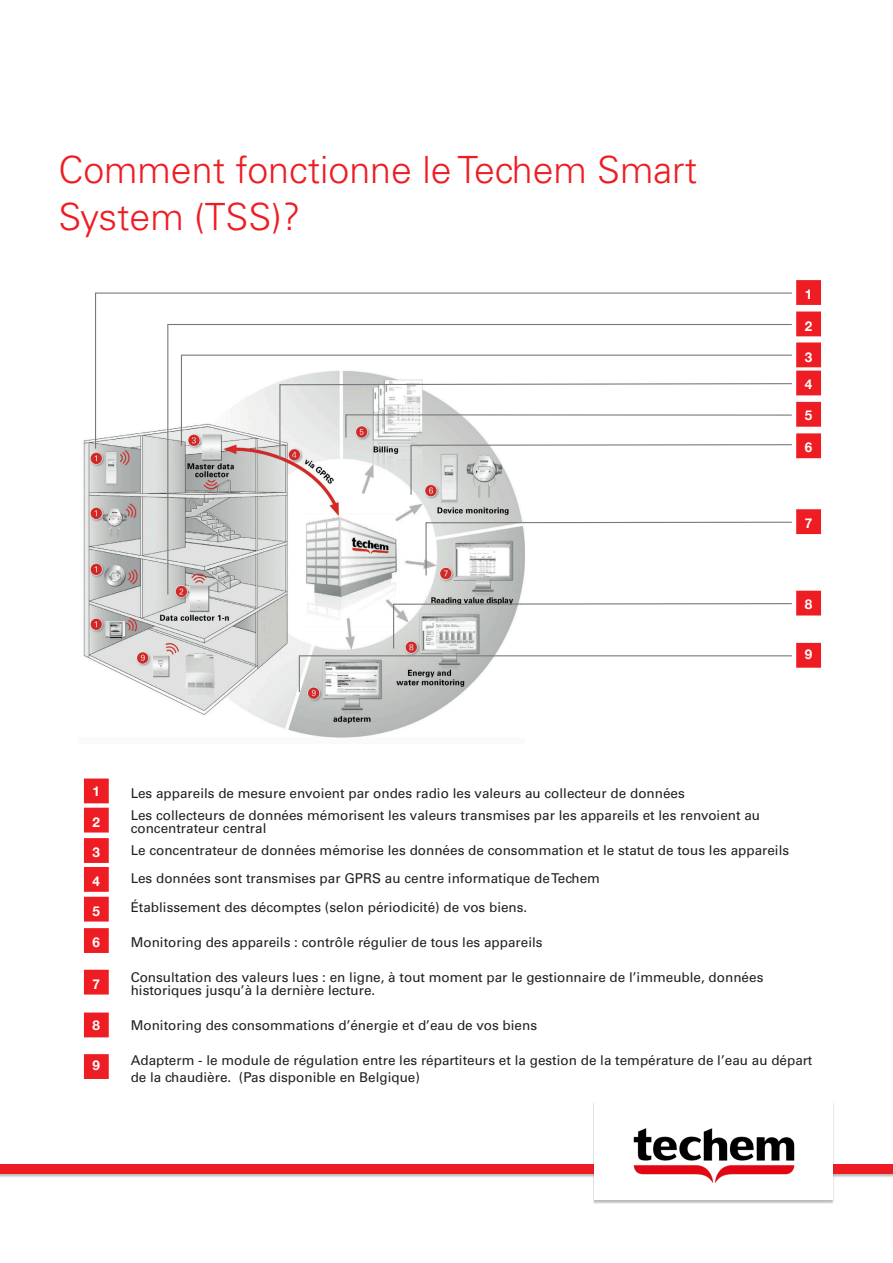
<style>
.page{position:relative;width:893px;height:1263px;background:#fff}
.page>*{position:absolute;margin:0;border:0;box-sizing:border-box;transform-origin:0 0}
.Headline_interior_pa{font:300 37.5px "Univers";color:#ee1d23}
.Txt{font:13.5px/13.5px "Univers";color:#231f20}
.Numeration{font:700 13.5px "Helvetica Neue";color:#fff}
</style>
<div class="page">
<div style="left:0;top:1164px;width:893px;height:13px;background:#c4c3c3"></div>
<div style="left:0;top:1164px;width:893px;height:10px;background:#ee1d23"></div>
<div style="left:592px;top:1101px;width:242px;height:103px;background:#231f20;opacity:.3"></div>
<div style="left:594px;top:1101px;width:239px;height:99px;background:#fff"></div>
<img style="left:633px;top:1128px;width:162px;height:55px">
<img style="left:83px;top:439px;width:438px;height:299px">
<svg style="left:94px;top:292px;width:698px;height:158px"></svg>
<svg style="left:167px;top:323px;width:625px;height:273px"></svg>
<svg style="left:180px;top:354px;width:612px;height:93px"></svg>
<svg style="left:279px;top:383px;width:513px;height:113px"></svg>
<svg style="left:425px;top:521px;width:367px;height:55px"></svg>
<svg style="left:298px;top:602px;width:494px;height:91px"></svg>
<div style="left:796px;top:280px;width:25px;height:25px;background:#ee1d23;border:2px solid #ee1d23"></div>
<div style="left:796px;top:311px;width:25px;height:25px;background:#ee1d23;border:2px solid #ee1d23"></div>
<div style="left:796px;top:342px;width:25px;height:25px;background:#ee1d23;border:2px solid #ee1d23"></div>
<div style="left:796px;top:371px;width:25px;height:24px;background:#ee1d23"></div>
<div style="left:796px;top:402px;width:25px;height:25px;background:#ee1d23;border:2px solid #ee1d23"></div>
<div style="left:796px;top:433px;width:25px;height:25px;background:#ee1d23;border:2px solid #ee1d23"></div>
<div style="left:796px;top:509px;width:25px;height:25px;background:#ee1d23;border:2px solid #ee1d23"></div>
<div style="left:796px;top:591px;width:25px;height:24px;background:#ee1d23"></div>
<div style="left:796px;top:643px;width:25px;height:25px;background:#ee1d23;border:2px solid #ee1d23"></div>
<div style="left:84px;top:778px;width:25px;height:25px;background:#ee1d23;border:2px solid #ee1d23"></div>
<div style="left:84px;top:808px;width:25px;height:24px;background:#ee1d23"></div>
<div style="left:84px;top:838px;width:25px;height:25px;background:#ee1d23;border:2px solid #ee1d23"></div>
<div style="left:84px;top:867px;width:25px;height:25px;background:#ee1d23;border:2px solid #ee1d23"></div>
<div style="left:84px;top:897px;width:25px;height:24px;background:#ee1d23"></div>
<div style="left:84px;top:928px;width:25px;height:25px;background:#ee1d23;border:2px solid #ee1d23"></div>
<div style="left:84px;top:970px;width:25px;height:24px;background:#ee1d23"></div>
<div style="left:84px;top:1012px;width:25px;height:25px;background:#ee1d23;border:2px solid #ee1d23"></div>
<div style="left:84px;top:1054px;width:25px;height:25px;background:#ee1d23;border:2px solid #ee1d23"></div>
<p class="Headline_interior_pa" style="left:58px;top:147px;width:640px">Comment fonctionne le Techem Smart</p>
<p class="Headline_interior_pa" style="left:58px;top:194px;width:244px">System (TSS)?</p>
<p class="Numeration" style="left:805px;top:284px;width:9px">1</p>
<p class="Numeration" style="left:805px;top:315px;width:9px">2</p>
<p class="Numeration" style="left:805px;top:346px;width:9px">3</p>
<p class="Numeration" style="left:805px;top:374px;width:9px">4</p>
<p class="Numeration" style="left:805px;top:405px;width:9px">5</p>
<p class="Numeration" style="left:805px;top:436px;width:9px">6</p>
<p class="Numeration" style="left:805px;top:513px;width:9px">7</p>
<p class="Numeration" style="left:805px;top:593px;width:9px">8</p>
<p class="Numeration" style="left:805px;top:644px;width:9px">9</p>
<p class="Numeration" style="left:93px;top:780px;width:9px">1</p>
<p class="Numeration" style="left:93px;top:811px;width:9px">2</p>
<p class="Numeration" style="left:93px;top:842px;width:9px">3</p>
<p class="Numeration" style="left:93px;top:870px;width:9px">4</p>
<p class="Numeration" style="left:93px;top:900px;width:9px">5</p>
<p class="Numeration" style="left:93px;top:932px;width:9px">6</p>
<p class="Numeration" style="left:93px;top:973px;width:9px">7</p>
<p class="Numeration" style="left:92px;top:1015px;width:9px">8</p>
<p class="Numeration" style="left:93px;top:1055px;width:9px">9</p>
<p class="Txt" style="left:131px;top:786px;width:556px">Les appareils de mesure envoient par ondes radio les valeurs au collecteur de données</p>
<p class="Txt" style="left:131px;top:808px;width:631px">Les collecteurs de données mémorisent les valeurs transmises par les appareils et les renvoient au concentrateur central</p>
<p class="Txt" style="left:131px;top:844px;width:660px">Le concentrateur de données mémorise les données de consommation et le statut de tous les appareils</p>
<p class="Txt" style="left:131px;top:872px;width:471px">Les données sont transmises par GPRS au centre informatique de Techem</p>
<p class="Txt" style="left:131px;top:901px;width:398px">Établissement des décomptes (selon périodicité) de vos biens.</p>
<p class="Txt" style="left:131px;top:936px;width:413px">Monitoring des appareils : contrôle régulier de tous les appareils</p>
<p class="Txt" style="left:131px;top:970px;width:634px">Consultation des valeurs lues : en ligne, à tout moment par le gestionnaire de l’immeuble, données historiques jusqu’à la dernière lecture.</p>
<p class="Txt" style="left:131px;top:1019px;width:408px">Monitoring des consommations d’énergie et d’eau de vos biens</p>
<p class="Txt" style="left:131px;top:1052px;width:683px;line-height:16.5px">Adapterm - le module de régulation entre les répartiteurs et la gestion de la température de l’eau au départ de la chaudière. (Pas disponible en Belgique)</p>
</div>
